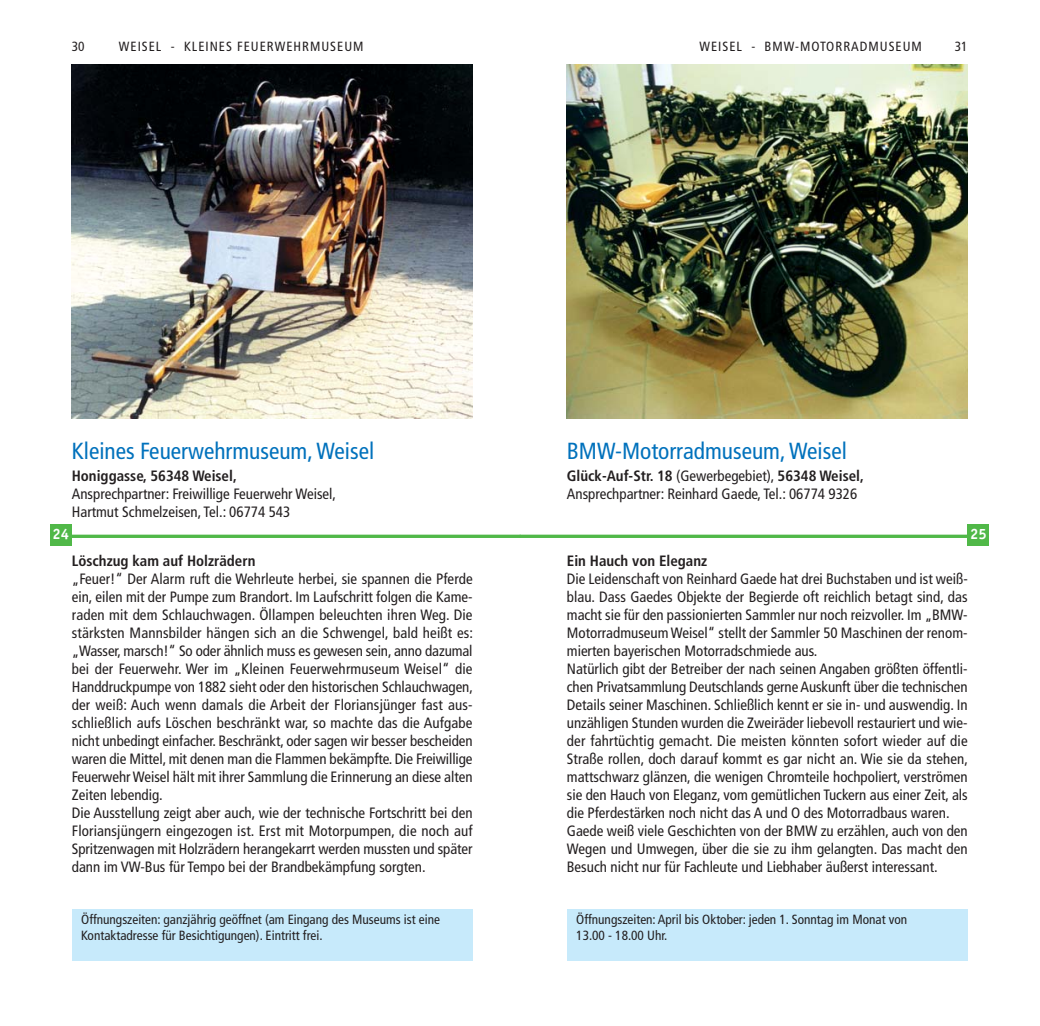
<style>
.page{position:relative;width:1040px;height:1026px;background:#fff}
.page>*{position:absolute;margin:0;border:0;box-sizing:border-box;transform-origin:0 0}
.t1{font:condensed 23.28px "Frutiger";color:#0071bc}
.t2{font:condensed 15.05px/18px "Frutiger";color:#231f20}
.t3{font:700 condensed 15.05px "Frutiger";color:#231f20}
.t4{font:700 15.05px "Officina Serif";color:#fff}
.t5{font:condensed 13.3px/15.9px "Frutiger";color:#231f20}
.t6{font:condensed 13.3px "Frutiger";letter-spacing:.075em;color:#231f20}
.s1{font-weight:700}
</style>
<div class="page">
<img style="left:72px;top:65px;width:400px;height:353px">
<svg style="left:71px;top:534px;width:448px;height:4px;background:#6cc366"></svg>
<div style="left:72px;top:908px;width:400px;height:52px;background:#c7eafb"></div>
<div style="left:567px;top:908px;width:400px;height:52px;background:#c7eafb"></div>
<img style="left:567px;top:65px;width:400px;height:353px">
<svg style="left:519px;top:534px;width:448px;height:4px;background:#6cc366"></svg>
<div style="left:50px;top:524px;width:21px;height:21px;background:#50b848"></div>
<div style="left:967px;top:524px;width:22px;height:21px;background:#50b848"></div>
<p class="t5" style="left:72px;top:40px;width:14px">30</p>
<p class="t6" style="left:119px;top:41px;width:246px">WEISEL - KLEINES FEUERWEHRMUSEUM</p>
<p class="t6" style="left:699px;top:41px;width:224px">WEISEL - BMW-MOTORRADMUSEUM</p>
<p class="t5" style="left:954px;top:40px;width:14px">31</p>
<h1 class="t1" style="left:72px;top:442px;width:304px">Kleines Feuerwehrmuseum, Weisel</h1>
<p class="t3" style="left:72px;top:470px;width:167px">Honiggasse, 56348 Weisel,</p>
<p class="t2" style="left:72px;top:486px;width:266px">Ansprechpartner: Freiwillige Feuerwehr Weisel,<br>Hartmut Schmelzeisen, Tel.: 06774 543</p>
<h1 class="t1" style="left:567px;top:442px;width:281px">BMW-Motorradmuseum, Weisel</h1>
<p class="t2" style="left:567px;top:468px;width:298px"><span class="s1">Glück-Auf-Str. 18</span> (Gewerbegebiet), <span class="s1">56348 Weisel,<br></span>Ansprechpartner: Reinhard Gaede, Tel.: 06774 9326</p>
<p class="t4" style="left:53px;top:525px;width:18px">24</p>
<p class="t4" style="left:970px;top:525px;width:18px">25</p>
<p class="t3" style="left:72px;top:555px;width:185px">Löschzug kam auf Holzrädern</p>
<p class="t2" style="left:72px;top:571px;width:403px">„Feuer!“ Der Alarm ruft die Wehrleute herbei, sie spannen die Pferde ein, eilen mit der Pumpe zum Brandort. Im Laufschritt folgen die Kame&shy;raden mit dem Schlauchwagen. Öllampen beleuchten ihren Weg. Die stärksten Mannsbilder hängen sich an die Schwengel, bald heißt es: „Wasser, marsch!“ So oder ähnlich muss es gewesen sein, anno dazumal bei der Feuerwehr. Wer im „Kleinen Feuerwehrmuseum Weisel“ die Hand druckpumpe von 1882 sieht oder den historischen Schlauchwagen, der weiß: Auch wenn damals die Arbeit der Floriansjünger fast aus&shy;schließlich aufs Löschen beschränkt war, so machte das die Aufgabe nicht unbedingt einfacher. Beschränkt, oder sagen wir besser bescheiden waren die Mittel, mit denen man die Flammen bekämpfte. Die Freiwillige Feuerwehr Weisel hält mit ihrer Sammlung die Erinnerung an diese alten Zeiten lebendig.<br>Die Aus stellung zeigt aber auch, wie der technische Fortschritt bei den Floriansjüngern eingezogen ist. Erst mit Motorpumpen, die noch auf Spritzenwagen mit Holzrädern herangekarrt werden mussten und später dann im VW-Bus für Tempo bei der Brandbekämpfung sorgten.</p>
<p class="t5" style="left:81px;top:911px;width:360px">Öffnungszeiten: ganzjährig geöffnet (am Eingang des Museums ist eine<br>Kontaktadresse für Besichtigungen). Eintritt frei.</p>
<p class="t3" style="left:567px;top:555px;width:142px">Ein Hauch von Eleganz</p>
<p class="t2" style="left:567px;top:571px;width:403px">Die Leidenschaft von Reinhard Gaede hat drei Buchstaben und ist weiß&shy;blau. Dass Gaedes Objekte der Begierde oft reichlich betagt sind, das macht sie für den passionierten Sammler nur noch reizvoller. Im „BMW-Motorradmuseum Weisel“ stellt der Sammler 50 Maschinen der renom&shy;mierten bayerischen Motorradschmiede aus.<br>Natürlich gibt der Betreiber der nach seinen Angaben größten öffentli&shy;chen Privatsammlung Deutschlands gerne Auskunft über die technischen Details seiner Maschinen. Schließlich kennt er sie in- und auswendig. In unzähligen Stunden wurden die Zweiräder liebevoll restauriert und wie&shy;der fahrtüchtig gemacht. Die meisten könnten sofort wieder auf die Straße rollen, doch darauf kommt es gar nicht an. Wie sie da stehen, mattschwarz glänzen, die wenigen Chromteile hochpoliert, verströmen sie den Hauch von Eleganz, vom gemütlichen Tuckern aus einer Zeit, als die Pferdestärken noch nicht das A und O des Motorradbaus waren.<br>Gaede weiß viele Geschichten von der BMW zu erzählen, auch von den Wegen und Umwegen, über die sie zu ihm gelangten. Das macht den Besuch nicht nur für Fachleute und Liebhaber äußerst interessant.</p>
<p class="t5" style="left:576px;top:911px;width:332px">Öffnungszeiten: April bis Oktober: jeden 1. Sonntag im Monat von<br>13.00 - 18.00 Uhr.</p>
</div>
